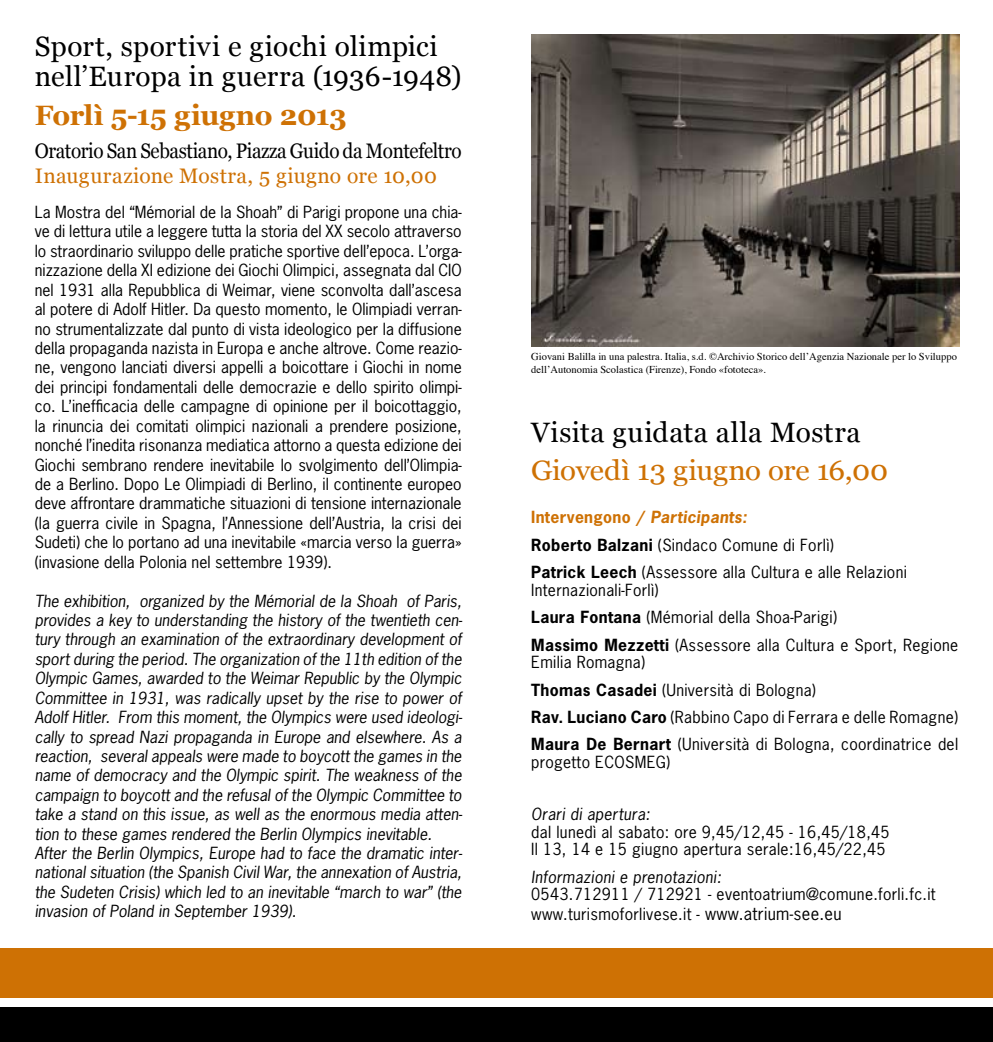
<style>
.page{position:relative;width:993px;height:1042px;background:#fff}
.page>*{position:absolute;margin:0;border:0;box-sizing:border-box;transform-origin:0 0}
.t1{font:28px/30.1px "Georgia";letter-spacing:.015em;color:#000}
.t2{font:28px "Georgia";letter-spacing:-.01em;color:#ce7104;scale:1.05 1}
.t3{font:700 28px "Georgia";letter-spacing:-.01em;color:#ce7104}
.t4{font:21px "Georgia";letter-spacing:-.02em;color:#000;scale:.9 1}
.t5{font:21px "Georgia";letter-spacing:.02em;color:#ce7104}
.t6{font:15.75px/19.4px "News Gothic Std";letter-spacing:.02em;color:#000}
.t7{font:italic 15.75px/19.4px "News Gothic Std";color:#000}
.t8{font:italic 15.75px "News Gothic Std";letter-spacing:.02em;color:#000}
.t9{font:10.5px/12.6px "Times";color:#000}
.s1{font-weight:700;color:#ce7104}
.s2{font-weight:700;font-style:italic;color:#ce7104}
.s3{font-weight:700}
.s4{font-size:16.62px}
</style>
<div class="page">
<div style="left:0;top:1007px;width:992px;height:35px;background:#000"></div>
<div style="left:0;top:947px;width:992px;height:50px;background:#ce7104"></div>
<img style="left:531px;top:35px;width:427px;height:311px">
<h1 class="t1" style="left:35px;top:32px;width:428px">Sport, sportivi e giochi olimpici nell’Europa in guerra (1936-1948)</h1>
<h1 class="t3" style="left:35px;top:97px;width:314px">Forlì 5-15 giugno 2013</h1>
<h2 class="t4" style="left:35px;top:138px;width:475px">Oratorio San Sebastiano, Piazza Guido da Montefeltro</h2>
<h2 class="t5" style="left:35px;top:163px;width:403px">Inaugurazione Mostra, 5 giugno ore 10,00</h2>
<p class="t6" style="left:35px;top:202px;width:428px;text-align:justify">La Mostra del “Mémorial de la Shoah” di Parigi propone una chia&shy;ve di lettura utile a leggere tutta la storia del XX secolo attraverso lo straordinario sviluppo delle pratiche sportive dell’epoca. L’orga&shy;nizzazione della XI edizione dei Giochi Olimpici, assegnata dal CIO nel 1931 alla Repubblica di Weimar, viene sconvolta dall’ascesa al potere di Adolf Hitler. Da questo momento, le Olimpiadi verran&shy;no strumentalizzate dal punto di vista ideologico per la diffusione della propaganda nazista in Europa e anche altrove. Come reazio&shy;ne, vengono lanciati diversi appelli a boicottare i Giochi in nome dei principi fondamentali delle democrazie e dello spirito olimpi&shy;co. L’inefficacia delle campagne di opinione per il boicottaggio, la rinuncia dei comitati olimpici nazionali a prendere posizione, nonché l’inedita risonanza mediatica attorno a questa edizione dei Giochi sembrano rendere inevitabile lo svolgimento dell’Olimpia&shy;de a Berlino. Dopo Le Olimpiadi di Berlino, il continente europeo deve affrontare drammatiche situazioni di tensione internazionale (la guerra civile in Spagna, l’Annessione dell’Austria, la crisi dei Sudeti) che lo portano ad una inevitabile «marcia verso la guerra» (invasione della Polonia nel settembre 1939).</p>
<p class="t7" style="left:35px;top:591px;width:429px">The exhibition, organized by the Mémorial de la Shoah of Paris, provides a key to understanding the history of the twentieth cen&shy;tury through an examination of the extraordinary development of sport during the period. The organization of the 11th edition of the Olympic Games, awarded to the Weimar Republic by the Olympic Committee in 1931, was radically upset by the rise to power of Adolf Hitler. From this moment, the Olympics were used ideologi&shy;cally to spread Nazi propaganda in Europe and elsewhere. As a reaction, several appeals were made to boycott the games in the name of democracy and the Olympic spirit. The weakness of the campaign to boycott and the refusal of the Olympic Committee to take a stand on this issue, as well as the enormous media atten&shy;tion to these games rendered the Berlin Olympics inevitable.<br>After the Berlin Olympics, Europe had to face the dramatic inter&shy;national situation (the Spanish Civil War, the annexation of Austria, the Sudeten Crisis) which led to an inevitable “march to war” (the invasion of Poland in September 1939).</p>
<p class="t9" style="left:531px;top:349px;width:427px">Giovani Balilla in una palestra. Italia, s.d. ©Archivio Storico dell’Agenzia Nazionale per lo Sviluppo dell’Autonomia Scolastica (Firenze), Fondo «fototeca».</p>
<h1 class="t1" style="left:531px;top:417px;width:331px">Visita guidata alla Mostra</h1>
<h1 class="t2" style="left:531px;top:454px;width:341px">Giovedì 13 giugno ore 16,00</h1>
<p class="t6" style="left:531px;top:504px;width:377px;line-height:27.5px"><span class="s1">Intervengono /</span> <span class="s2">Participants:<br></span><span class="s3">Roberto Balzani</span> (Sindaco Comune di Forlì)<br><span class="s3">Patrick Leech</span> (Assessore alla Cultura e alle Relazioni</p>
<p class="t6" style="left:531px;top:576px;width:428px;line-height:27.5px">Internazionali-Forlì)<br><span class="s3">Laura Fontana</span> (Mémorial della Shoa-Parigi)<br><span class="s3">Massimo Mezzetti</span> (Assessore alla Cultura e Sport, Regione</p>
<p class="t6" style="left:531px;top:648px;width:428px;line-height:27.5px">Emilia Romagna)<br><span class="s3">Thomas Casadei</span> (Università di Bologna)<br><span class="s3">Rav. Luciano Caro</span> (Rabbino Capo di Ferrara e delle Romagne)<br><span class="s3">Maura De Bernart</span> (Università di Bologna, coordinatrice del</p>
<p class="t6" style="left:531px;top:752px;width:140px">progetto ECOSMEG)</p>
<p class="t8" style="left:531px;top:804px;width:120px">Orari di apertura:</p>
<p class="t6" style="left:531px;top:823px;width:360px;line-height:17.5px">dal lunedì al sabato: ore 9,45/12,45 - 16,45/18,45<br>Il 13, 14 e 15 giugno apertura serale:16,45/22,45</p>
<p class="t8" style="left:531px;top:867px;width:191px">Informazioni e prenotazioni:</p>
<p class="t6" style="left:531px;top:884px;width:406px">0543.712911 / 712921 - eventoatrium@comune.forli.fc.it www.turismoforlivese.it - <span class="s4">www.atrium-see.eu</span></p>
</div>
